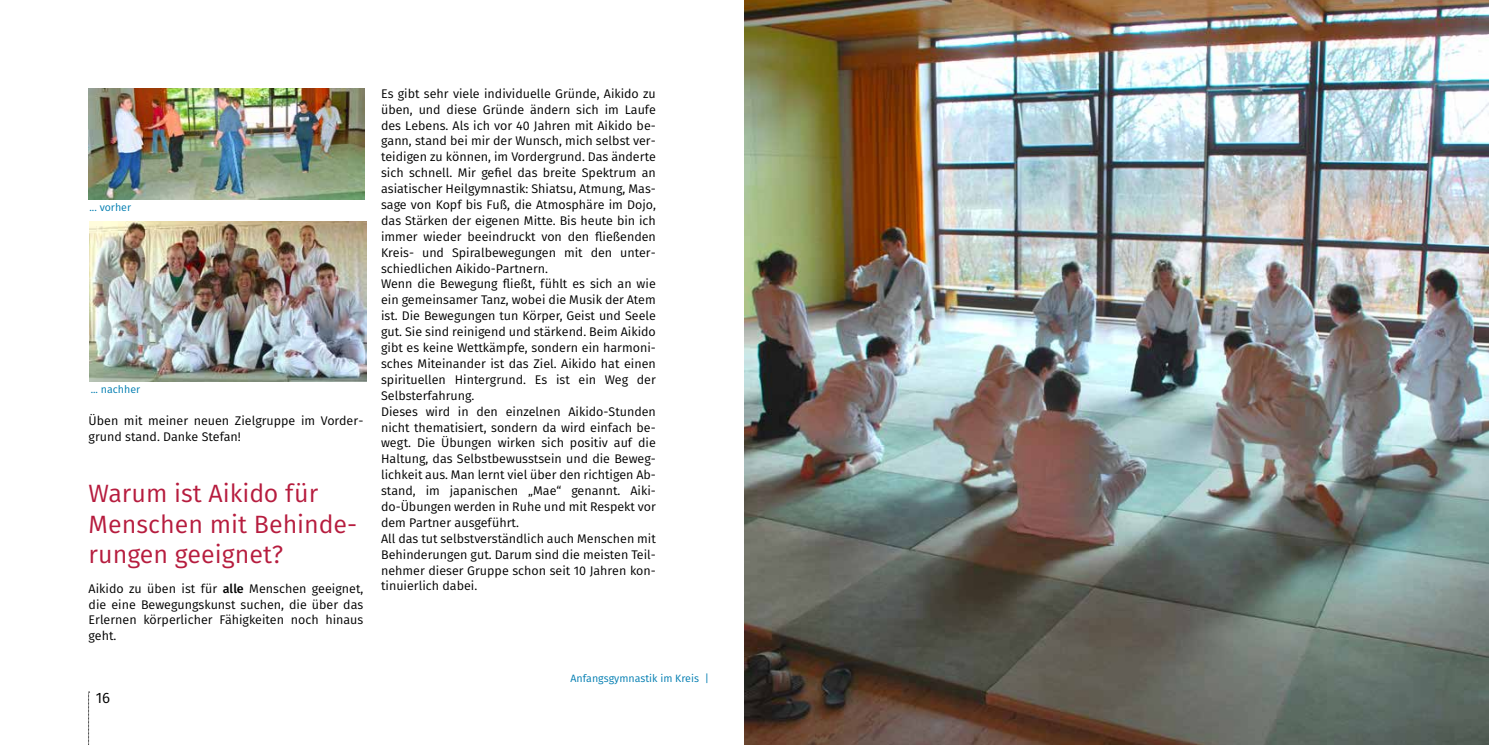
<style>
.page{position:relative;width:1489px;height:745px;background:#fff}
.page>*{position:absolute;margin:0;border:0;box-sizing:border-box;transform-origin:0 0}
.t1{font:25px/30px "Fira Sans";color:#b61c3e}
.t2{font:15px "Fira Sans";color:#000}
.t3{font:12.5px/15.9px "Fira Sans";color:#000}
.t4{font:10.62px "Fira Sans";color:#007db1}
.s1{font-weight:500}
</style>
<div class="page">
<svg style="left:88px;top:691px;width:2px;height:54px"></svg>
<img style="left:744px;top:0;width:744px;height:744px">
<img style="left:88px;top:88px;width:276px;height:111px">
<img style="left:89px;top:221px;width:277px;height:160px">
<p class="t4" style="left:89px;top:200px;width:43px">... vorher</p>
<p class="t4" style="left:91px;top:381px;width:51px">... nachher</p>
<p class="t3" style="left:89px;top:412px;width:276px">Üben mit meiner neuen Zielgruppe im Vorder&shy;grund stand. Danke Stefan!</p>
<h1 class="t1" style="left:89px;top:478px;width:270px">Warum ist Aikido für<br>Menschen mit Behinde&shy;rungen geeignet?</h1>
<p class="t3" style="left:89px;top:580px;width:276px;text-align:justify">Aikido zu üben ist für <span class="s1">alle</span> Menschen geeignet, die eine Bewegungskunst suchen, die über das Erlernen körperlicher Fähigkeiten noch hinaus geht.</p>
<p class="t2" style="left:96px;top:686px;width:16px">16</p>
<p class="t3" style="left:381px;top:85px;width:276px">Es gibt sehr viele individuelle Gründe, Aikido zu üben, und diese Gründe ändern sich im Laufe des Lebens. Als ich vor 40 Jahren mit Aikido be&shy;gann, stand bei mir der Wunsch, mich selbst ver&shy;teidigen zu können, im Vordergrund. Das änderte sich schnell. Mir gefiel das breite Spektrum an asiatischer Heilgymnastik: Shiatsu, Atmung, Mas&shy;sage von Kopf bis Fuß, die Atmosphäre im Dojo, das Stärken der eigenen Mitte. Bis heute bin ich immer wieder beeindruckt von den fließenden Kreis- und Spiralbewegungen mit den unter&shy;schiedlichen Aikido-Partnern.<br>Wenn die Bewegung fließt, fühlt es sich an wie ein gemeinsamer Tanz, wobei die Musik der Atem ist. Die Bewegungen tun Körper, Geist und Seele gut. Sie sind reinigend und stärkend. Beim Aikido gibt es keine Wettkämpfe, sondern ein harmoni&shy;sches Miteinander ist das Ziel. Aikido hat einen spirituellen Hintergrund. Es ist ein Weg der Selbsterfahrung.<br>Dieses wird in den einzelnen Aikido-Stunden nicht thematisiert, sondern da wird einfach be&shy;wegt. Die Übungen wirken sich positiv auf die Haltung, das Selbstbewusstsein und die Beweg&shy;lichkeit aus. Man lernt viel über den richtigen Ab&shy;stand, im japanischen „Mae“ genannt. Aiki&shy;do-Übungen werden in Ruhe und mit Respekt vor dem Partner ausgeführt.<br>All das tut selbstverständlich auch Menschen mit Behinderungen gut. Darum sind die meisten Teil&shy;nehmer dieser Gruppe schon seit 10 Jahren kon&shy;tinuierlich dabei.</p>
<p class="t4" style="left:570px;top:670px;width:140px">Anfangsgymnastik im Kreis |</p>
</div>
